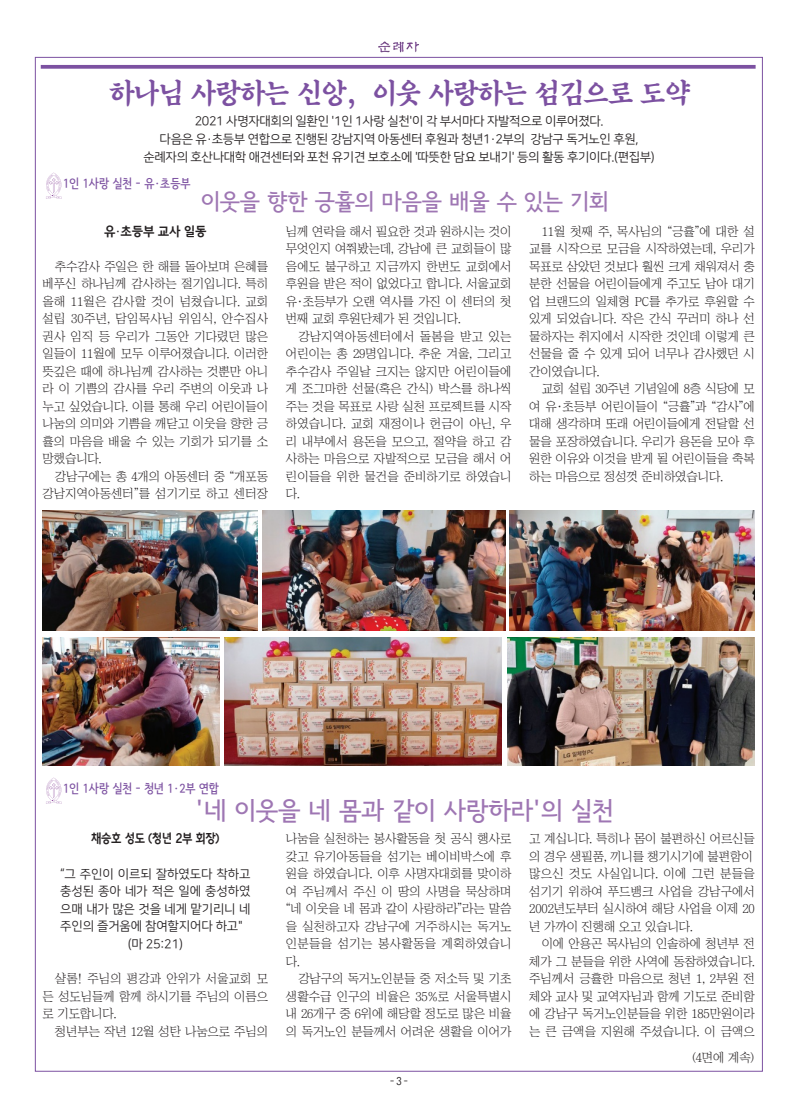
<style>
.page{position:relative;width:798px;height:1117px;background:#fff}
.page>*{position:absolute;margin:0;border:0;box-sizing:border-box;transform-origin:0 0}
.t1{font:30px "Mapo Agape";letter-spacing:-.05em;color:#7c51a1;scale:.9 1}
.t2{font:25px "Seoul Namsan B";letter-spacing:-.01em;color:#9e76b3}
.t3{font:22.5px "Seoul Namsan B";letter-spacing:-.01em;color:#9e76b3}
.t4{font:12.5px/17.5px "Chosunilbo NM";letter-spacing:-.01em;color:#231f20;text-align:justify}
.t5{font:12.5px/17.5px "Nanum Square R";letter-spacing:-.025em;color:#231f20;text-align:justify}
.t6{font:12.5px "Seoul Namsan CB";color:#7c51a1}
.t7{font:12.5px "Goyang Deogyang B";letter-spacing:-.025em;color:#231f20;scale:.9 1}
.t8{font:12.5px "Goyang Deogyang B";letter-spacing:-.025em;color:#231f20}
.t9{font:11.25px "LGPC";color:#231f20}
.s1{font-family:"Chosunilbo NM"}
</style>
<div class="page">
<img style="left:380px;top:41px;width:39px;height:12px">
<svg style="left:41px;top:65px;width:714px;height:4px;background:#855ea8"></svg>
<svg style="left:46px;top:173px;width:15px;height:26px"></svg>
<svg style="left:46px;top:777px;width:15px;height:26px"></svg>
<img style="left:43px;top:510px;width:214px;height:120px">
<img style="left:43px;top:637px;width:176px;height:128px">
<img style="left:224px;top:637px;width:277px;height:128px">
<img style="left:507px;top:637px;width:247px;height:128px">
<img style="left:262px;top:510px;width:243px;height:120px">
<img style="left:509px;top:510px;width:245px;height:120px">
<p class="t1" style="left:109px;top:79px;width:647px">하나님 사랑하는 신앙,이웃 사랑하는 섬김으로 도약</p>
<p class="t5" style="left:195px;top:113px;width:410px">2021 사명자대회의 일환인 '1인 1사랑 실천'이 각 부서마다 자발적으로 이루어졌다.</p>
<p class="t5" style="left:159px;top:131px;width:480px">다음은 유·초등부 연합으로 진행된 강남지역 아동센터 후원과 청년1·2부의 강남구 독거노인 후원,</p>
<p class="t5" style="left:143px;top:148px;width:512px">순례자의 호산나대학 애견센터와 포천 유기견 보호소에 '따뜻한 담요 보내기' 등의 활동 후기이다.(편집부)</p>
<p class="t6" style="left:63px;top:177px;width:129px">1인 1사랑 실천 - 유<span class="s1">·</span>초등부</p>
<p class="t3" style="left:201px;top:190px;width:409px">이웃을 향한 긍휼의 마음을 배울 수 있는 기회</p>
<p class="t8" style="left:104px;top:224px;width:104px">유<span class="s1">·</span>초등부 교사 일동</p>
<p class="t4" style="left:43px;top:257px;width:227px;text-indent:12px">추수감사 주일은 한 해를 돌아보며 은혜를 베푸신 하나님께 감사하는 절기입니다. 특히 올해 11월은 감사할 것이 넘쳤습니다. 교회 설립 30주년, 담임목사님 위임식, 안수집사 권사 임직 등 우리가 그동안 기다렸던 많은 일들이 11월에 모두 이루어졌습니다. 이러한 뜻깊은 때에 하나님께 감사하는 것뿐만 아니 라 이 기쁨의 감사를 우리 주변의 이웃과 나 누고 싶었습니다. 이를 통해 우리 어린이들이 나눔의 의미와 기쁨을 깨닫고 이웃을 향한 긍 휼의 마음을 배울 수 있는 기회가 되기를 소 망했습니다.</p>
<p class="t4" style="left:43px;top:467px;width:227px;text-align:right">강남구에는 총 4개의 아동센터 중 “개포동 강남지역아동센터”를 섬기기로 하고 센터장</p>
<p class="t4" style="left:286px;top:222px;width:227px">님께 연락을 해서 필요한 것과 원하시는 것이 무엇인지 여쭤봤는데, 강남에 큰 교회들이 많 음에도 불구하고 지금까지 한번도 교회에서 후원을 받은 적이 없었다고 합니다. 서울교회 유·초등부가 오랜 역사를 가진 이 센터의 첫 번째 교회 후원단체가 된 것입니다.</p>
<p class="t4" style="left:286px;top:327px;width:227px;text-indent:12px">강남지역아동센터에서 돌봄을 받고 있는 어린이는 총 29명입니다. 추운 겨울, 그리고 추수감사 주일날 크지는 않지만 어린이들에 게 조그마한 선물(혹은 간식) 박스를 하나씩 주는 것을 목표로 사랑 실천 프로젝트를 시작 하였습니다. 교회 재정이나 헌금이 아닌, 우 리 내부에서 용돈을 모으고, 절약을 하고 감 사하는 마음으로 자발적으로 모금을 해서 어 린이들을 위한 물건을 준비하기로 하였습니 다.</p>
<p class="t4" style="left:529px;top:222px;width:227px;text-indent:12px">11월 첫째 주, 목사님의 “긍휼”에 대한 설 교를 시작으로 모금을 시작하였는데, 우리가 목표로 삼았던 것보다 훨씬 크게 채워져서 충 분한 선물을 어린이들에게 주고도 남아 대기 업 브랜드의 일체형 PC를 추가로 후원할 수 있게 되었습니다. 작은 간식 꾸러미 하나 선 물하자는 취지에서 시작한 것인데 이렇게 큰 선물을 줄 수 있게 되어 너무나 감사했던 시 간이였습니다.</p>
<p class="t4" style="left:529px;top:380px;width:227px;text-indent:12px">교회 설립 30주년 기념일에 8층 식당에 모 여 유·초등부 어린이들이 “긍휼”과 “감사”에 대해 생각하며 또래 어린이들에게 전달할 선 물을 포장하였습니다. 우리가 용돈을 모아 후 원한 이유와 이것을 받게 될 어린이들을 축복 하는 마음으로 정성껏 준비하였습니다.</p>
<p class="t6" style="left:63px;top:782px;width:157px">1인 1사랑 실천 - 청년 1<span class="s1">·</span>2부 연합</p>
<p class="t2" style="left:196px;top:797px;width:419px">'네 이웃을 네 몸과 같이 사랑하라'의 실천</p>
<p class="t7" style="left:91px;top:831px;width:144px">채승호 성도 (청년 2부 회장)</p>
<p class="t5" style="left:60px;top:865px;width:191px">“그 주인이 이르되 잘하였도다 착하고 충성된 종아 네가 적은 일에 충성하였 으매 내가 많은 것을 네게 맡기리니 네 주인의 즐거움에 참여할지어다 하고"</p>
<p class="t5" style="left:128px;top:935px;width:57px">(마 25:21)</p>
<p class="t4" style="left:43px;top:969px;width:227px;text-indent:12px">샬롬! 주님의 평강과 안위가 서울교회 모 든 성도님들께 함께 하시기를 주님의 이름으 로 기도합니다.</p>
<p class="t4" style="left:55px;top:1022px;width:215px">청년부는 작년 12월 성탄 나눔으로 주님의</p>
<p class="t4" style="left:286px;top:829px;width:227px">나눔을 실천하는 봉사활동을 첫 공식 행사로 갖고 유기아동들을 섬기는 베이비박스에 후 원을 하였습니다. 이후 사명자대회를 맞이하 여 주님께서 주신 이 땅의 사명을 묵상하며 “네 이웃을 네 몸과 같이 사랑하라”라는 말씀 을 실천하고자 강남구에 거주하시는 독거노 인분들을 섬기는 봉사활동을 계획하였습니 다.</p>
<p class="t4" style="left:286px;top:969px;width:227px;text-indent:12px">강남구의 독거노인분들 중 저소득 및 기초 생활수급 인구의 비율은 35%로 서울특별시 내 26개구 중 6위에 해당할 정도로 많은 비율 의 독거노인 분들께서 어려운 생활을 이어가</p>
<p class="t9" style="left:390px;top:1074px;width:19px">- 3 -</p>
<p class="t4" style="left:529px;top:829px;width:227px">고 계십니다. 특히나 몸이 불편하신 어르신들 의 경우 생필품, 끼니를 챙기시기에 불편함이</p>
<p class="t4" style="left:529px;top:864px;width:227px">많으신 것도 사실입니다. 이에 그런 분들을 섬기기 위하여 푸드뱅크 사업을 강남구에서 2002년도부터 실시하여 해당 사업을 이제 20 년 가까이 진행해 오고 있습니다.</p>
<p class="t4" style="left:529px;top:934px;width:227px;text-indent:12px">이에 안용곤 목사님의 인솔하에 청년부 전 체가 그 분들을 위한 사역에 동참하였습니다. 주님께서 긍휼한 마음으로 청년 1, 2부원 전 체와 교사 및 교역자님과 함께 기도로 준비함 에 강남구 독거노인분들을 위한 185만원이라 는 큰 금액을 지원해 주셨습니다. 이 금액으</p>
<p class="t4" style="left:691px;top:1048px;width:65px">(4면에 계속)</p>
</div>
